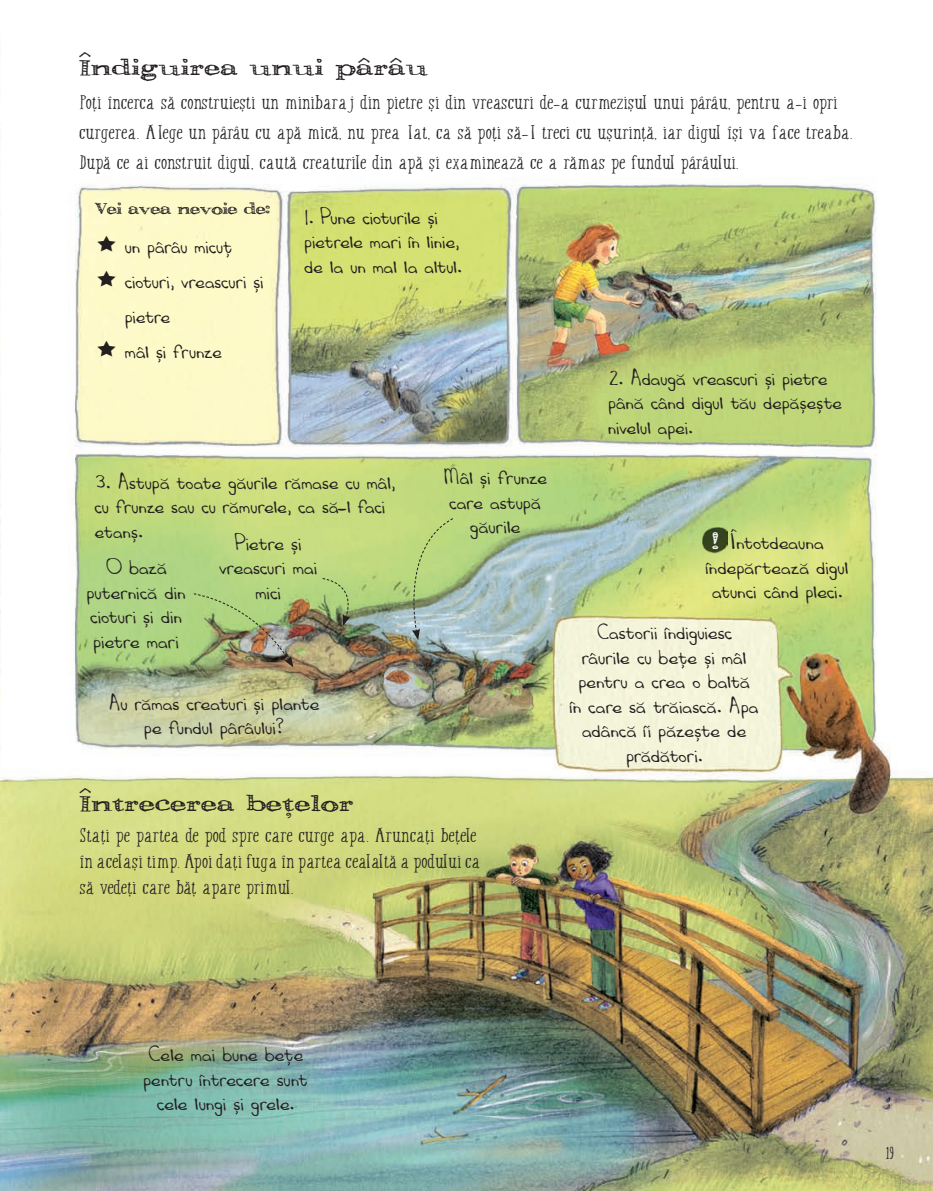
<style>
.page{position:relative;width:933px;height:1191px;background:#fff}
.page>*{position:absolute;margin:0;border:0;box-sizing:border-box;transform-origin:0 0}
.t1{font:29.75px "Pesto";letter-spacing:.03em;color:#231f20}
.t2{font:29.75px "Pesto";color:#fafafa}
.t3{font:22.75px/24.5px "Robins Hand RO";letter-spacing:.005em;color:#231f20;text-align:center;scale:1.1 1}
.t4{font:22.75px/24.5px "Robins Hand RO";letter-spacing:.005em;color:#231f20;scale:1.08 1}
.t5{font:21px/29.8px "Buckley RO";letter-spacing:.02em;color:#231f20;scale:1.2 1}
.t6{font:21px "Pesto";color:#231f20;scale:.9 1}
.t7{font:18.38px "Buckley RO";color:#231f20}
</style>
<div class="page">
<img style="left:0;top:43px;width:933px;height:1148px">
<svg style="left:399px;top:517px;width:55px;height:123px;background:#afc990"></svg>
<svg style="left:322px;top:577px;width:35px;height:49px;background:#99b371"></svg>
<img style="left:193px;top:593px;width:100px;height:74px">
<img style="left:702px;top:528px;width:25px;height:25px">
<svg style="left:97px;top:235px;width:19px;height:16px"></svg>
<svg style="left:97px;top:270px;width:19px;height:16px"></svg>
<svg style="left:97px;top:340px;width:19px;height:16px"></svg>
<h1 class="t1" style="left:79px;top:52px;width:350px">Îndiguirea unui pârâu</h1>
<p class="t5" style="left:79px;top:88px;width:645px">Poți încerca să construiești un minibaraj din pietre și din vreascuri de-a curmezișul unui pârâu, pentru a-i opri curgerea. Alege un pârâu cu apă mică, nu prea lat, ca să poți să-l treci cu ușurință, iar digul își va face treaba.<br>După ce ai construit digul, caută creaturile din apă și examinează ce a rămas pe fundul pârâului.</p>
<p class="t6" style="left:95px;top:198px;width:196px">Vei avea nevoie de:</p>
<p class="t4" style="left:125px;top:227px;width:130px;line-height:35px">un pârâu micuț cioturi, vreascuri și pietre<br>mâl și frunze</p>
<p class="t4" style="left:304px;top:204px;width:147px">1. Pune cioturile și pietrele mari în linie, de la un mal la altul.</p>
<p class="t4" style="left:94px;top:469px;width:280px">3. Astupă toate găurile rămase cu mâl, cu frunze sau cu rămurele, ca să—l faci etanș.</p>
<p class="t3" style="left:86px;top:554px;width:91px">O bază puternică din cioturi și din pietre mari</p>
<p class="t3" style="left:219px;top:530px;width:90px">Pietre și vreascuri mai mici</p>
<p class="t3" style="left:108px;top:690px;width:194px">Au rămas creaturi și plante pe fundul pârâului?</p>
<p class="t3" style="left:442px;top:464px;width:96px">Mâl și frunze care astupă găurile</p>
<h1 class="t1" style="left:80px;top:788px;width:275px">Întrecerea bețelor</h1>
<p class="t5" style="left:80px;top:822px;width:335px;line-height:26.2px">Stați pe partea de pod spre care curge apa. Aruncați bețele în același timp. Apoi dați fuga în partea cealaltă a podului ca să vedeți care băț apare primul.</p>
<p class="t4" style="left:608px;top:365px;width:218px">2. Adaugă vreascuri și pietre până când digul tău depășește nivelul apei.</p>
<p class="t3" style="left:705px;top:529px;width:131px">Întotdeauna îndepărtează digul atunci când pleci.</p>
<h1 class="t2" style="left:712px;top:526px;width:7px">!</h1>
<p class="t3" style="left:569px;top:619px;width:173px">Castorii îndiguiesc râurile cu bețe și mâl pentru a crea o baltă<br>în care să trăiască. Apa adâncă îi păzește de prădători.</p>
<p class="t3" style="left:143px;top:1041px;width:151px">Cele mai bune bețe pentru întrecere sunt cele lungi și grele.</p>
<p class="t7" style="left:886px;top:1143px;width:9px">19</p>
</div>
